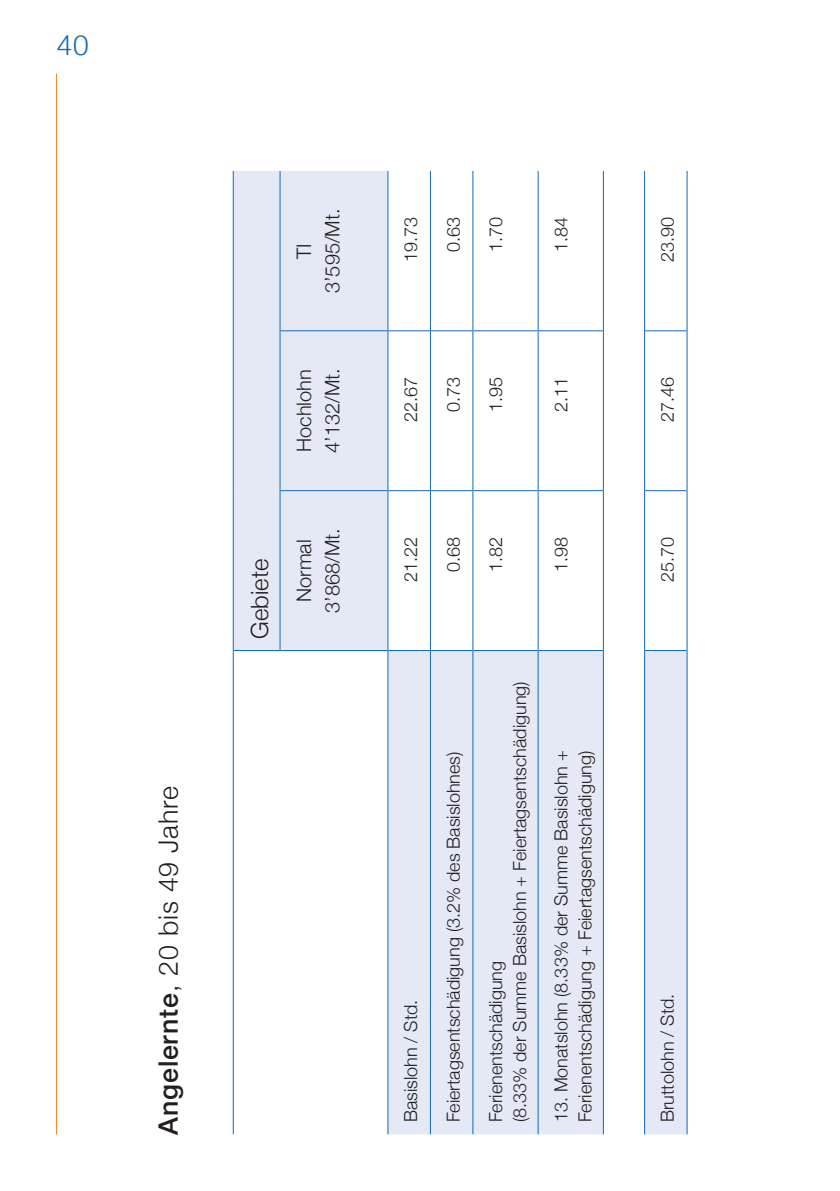
<style>
.page{position:relative;width:840px;height:1191px;background:#fff}
.page>*{position:absolute;margin:0;border:0;box-sizing:border-box;transform-origin:0 0}
.t1{font:300 28px "Helvetica Neue";color:#1768b4}
.t2{font:300 26.8px "Helvetica Neue";letter-spacing:.03em;color:#231f20}
.t3{font:300 23.8px "Helvetica Neue";color:#231f20}
.t4{font:300 20px/28px "Helvetica Neue";color:#231f20;text-align:center}
.t5{font:300 18px/24px "Helvetica Neue";color:#231f20}
.s1{font-weight:500}
</style>
<div class="page">
<hr style="left:56px;top:74px;width:1px;height:1060px;background:#f58220">
<svg style="left:234px;top:171px;width:452px;height:963px"></svg>
<hr style="left:233px;top:650px;width:1px;height:484px;background:#1768b4">
<hr style="left:233px;top:490px;width:1px;height:160px;background:#1768b4">
<hr style="left:233px;top:650px;width:46px;height:1px;background:#1768b4">
<hr style="left:233px;top:331px;width:1px;height:159px;background:#1768b4">
<hr style="left:233px;top:171px;width:1px;height:160px;background:#1768b4">
<hr style="left:279px;top:490px;width:1px;height:161px;background:#1768b4">
<hr style="left:280px;top:650px;width:107px;height:1px;background:#1768b4">
<hr style="left:279px;top:331px;width:1px;height:159px;background:#1768b4">
<hr style="left:279px;top:171px;width:1px;height:160px;background:#1768b4">
<hr style="left:280px;top:330px;width:107px;height:1px;background:#1768b4">
<hr style="left:280px;top:490px;width:107px;height:1px;background:#1768b4">
<hr style="left:387px;top:650px;width:1px;height:484px;background:#1768b4">
<hr style="left:387px;top:490px;width:1px;height:160px;background:#1768b4">
<hr style="left:387px;top:331px;width:1px;height:159px;background:#1768b4">
<hr style="left:388px;top:490px;width:41px;height:1px;background:#1768b4">
<hr style="left:387px;top:171px;width:1px;height:160px;background:#1768b4">
<hr style="left:430px;top:490px;width:42px;height:1px;background:#1768b4">
<hr style="left:472px;top:650px;width:1px;height:484px;background:#1768b4">
<hr style="left:472px;top:490px;width:1px;height:160px;background:#1768b4">
<hr style="left:472px;top:331px;width:1px;height:159px;background:#1768b4">
<hr style="left:473px;top:490px;width:64px;height:1px;background:#1768b4">
<hr style="left:472px;top:171px;width:1px;height:160px;background:#1768b4">
<hr style="left:538px;top:490px;width:64px;height:1px;background:#1768b4">
<hr style="left:602px;top:650px;width:1px;height:484px;background:#1768b4">
<hr style="left:602px;top:490px;width:1px;height:160px;background:#1768b4">
<hr style="left:602px;top:331px;width:1px;height:159px;background:#1768b4">
<hr style="left:602px;top:171px;width:1px;height:160px;background:#1768b4">
<hr style="left:644px;top:490px;width:42px;height:1px;background:#1768b4">
<hr style="left:388px;top:650px;width:41px;height:1px;background:#1768b4">
<hr style="left:388px;top:330px;width:41px;height:1px;background:#1768b4">
<hr style="left:429px;top:650px;width:1px;height:484px;background:#1768b4">
<hr style="left:429px;top:490px;width:1px;height:160px;background:#1768b4">
<hr style="left:430px;top:650px;width:42px;height:1px;background:#1768b4">
<hr style="left:429px;top:331px;width:1px;height:159px;background:#1768b4">
<hr style="left:429px;top:171px;width:1px;height:160px;background:#1768b4">
<hr style="left:430px;top:330px;width:42px;height:1px;background:#1768b4">
<hr style="left:473px;top:650px;width:64px;height:1px;background:#1768b4">
<hr style="left:473px;top:330px;width:64px;height:1px;background:#1768b4">
<hr style="left:537px;top:650px;width:1px;height:484px;background:#1768b4">
<hr style="left:537px;top:490px;width:1px;height:160px;background:#1768b4">
<hr style="left:538px;top:650px;width:64px;height:1px;background:#1768b4">
<hr style="left:537px;top:331px;width:1px;height:159px;background:#1768b4">
<hr style="left:537px;top:171px;width:1px;height:160px;background:#1768b4">
<hr style="left:538px;top:330px;width:64px;height:1px;background:#1768b4">
<hr style="left:643px;top:650px;width:1px;height:484px;background:#1768b4">
<hr style="left:643px;top:490px;width:1px;height:160px;background:#1768b4">
<hr style="left:644px;top:650px;width:42px;height:1px;background:#1768b4">
<hr style="left:643px;top:331px;width:1px;height:159px;background:#1768b4">
<hr style="left:643px;top:171px;width:1px;height:160px;background:#1768b4">
<hr style="left:644px;top:330px;width:42px;height:1px;background:#1768b4">
<hr style="left:686px;top:650px;width:1px;height:484px;background:#1768b4">
<hr style="left:686px;top:490px;width:1px;height:160px;background:#1768b4">
<hr style="left:686px;top:331px;width:1px;height:159px;background:#1768b4">
<hr style="left:686px;top:171px;width:1px;height:160px;background:#1768b4">
<h1 class="t1" style="left:57px;top:23px;width:33px">40</h1>
<h2 class="t2" style="left:147px;top:1134px;width:350px;rotate:-90deg"><span class="s1">Angelernte</span>, 20 bis 49 Jahre</h2>
<p class="t4" style="left:288px;top:293px;width:86px;rotate:-90deg">TI<br>3’595/Mt.</p>
<p class="t4" style="left:288px;top:453px;width:86px;text-align:left;rotate:-90deg">Hochlohn<br>4’132/Mt.</p>
<h3 class="t3" style="left:240px;top:638px;width:81px;rotate:-90deg">Gebiete</h3>
<p class="t4" style="left:288px;top:613px;width:86px;rotate:-90deg">Normal<br>3’868/Mt.</p>
<p class="t5" style="left:397px;top:262px;width:47px;rotate:-90deg">19.73</p>
<p class="t5" style="left:440px;top:252px;width:37px;rotate:-90deg">0.63</p>
<p class="t5" style="left:482px;top:252px;width:37px;rotate:-90deg">1.70</p>
<p class="t5" style="left:547px;top:252px;width:37px;rotate:-90deg">1.84</p>
<p class="t5" style="left:397px;top:422px;width:47px;rotate:-90deg">22.67</p>
<p class="t5" style="left:440px;top:412px;width:37px;rotate:-90deg">0.73</p>
<p class="t5" style="left:482px;top:412px;width:37px;rotate:-90deg">1.95</p>
<p class="t5" style="left:547px;top:412px;width:37px;rotate:-90deg">2.11</p>
<p class="t5" style="left:397px;top:581px;width:47px;rotate:-90deg">21.22</p>
<p class="t5" style="left:440px;top:571px;width:37px;rotate:-90deg">0.68</p>
<p class="t5" style="left:482px;top:571px;width:37px;rotate:-90deg">1.82</p>
<p class="t5" style="left:547px;top:571px;width:37px;rotate:-90deg">1.98</p>
<p class="t5" style="left:397px;top:1122px;width:124px;rotate:-90deg">Basislohn / Std.</p>
<p class="t5" style="left:440px;top:1122px;width:372px;rotate:-90deg">Feiertagsentschädigung (3.2% des Basislohnes)</p>
<p class="t5" style="left:482px;top:1122px;width:442px;rotate:-90deg">Ferienentschädigung<br>(8.33% der Summe Basislohn + Feiertagsentschädigung)</p>
<p class="t5" style="left:547px;top:1122px;width:374px;rotate:-90deg">13. Monatslohn (8.33% der Summe Basislohn +<br>Ferienentschädigung + Feiertagsentschädigung)</p>
<p class="t5" style="left:653px;top:262px;width:47px;rotate:-90deg">23.90</p>
<p class="t5" style="left:653px;top:422px;width:47px;rotate:-90deg">27.46</p>
<p class="t5" style="left:653px;top:581px;width:47px;rotate:-90deg">25.70</p>
<p class="t5" style="left:653px;top:1122px;width:130px;rotate:-90deg">Bruttolohn / Std.</p>
</div>
